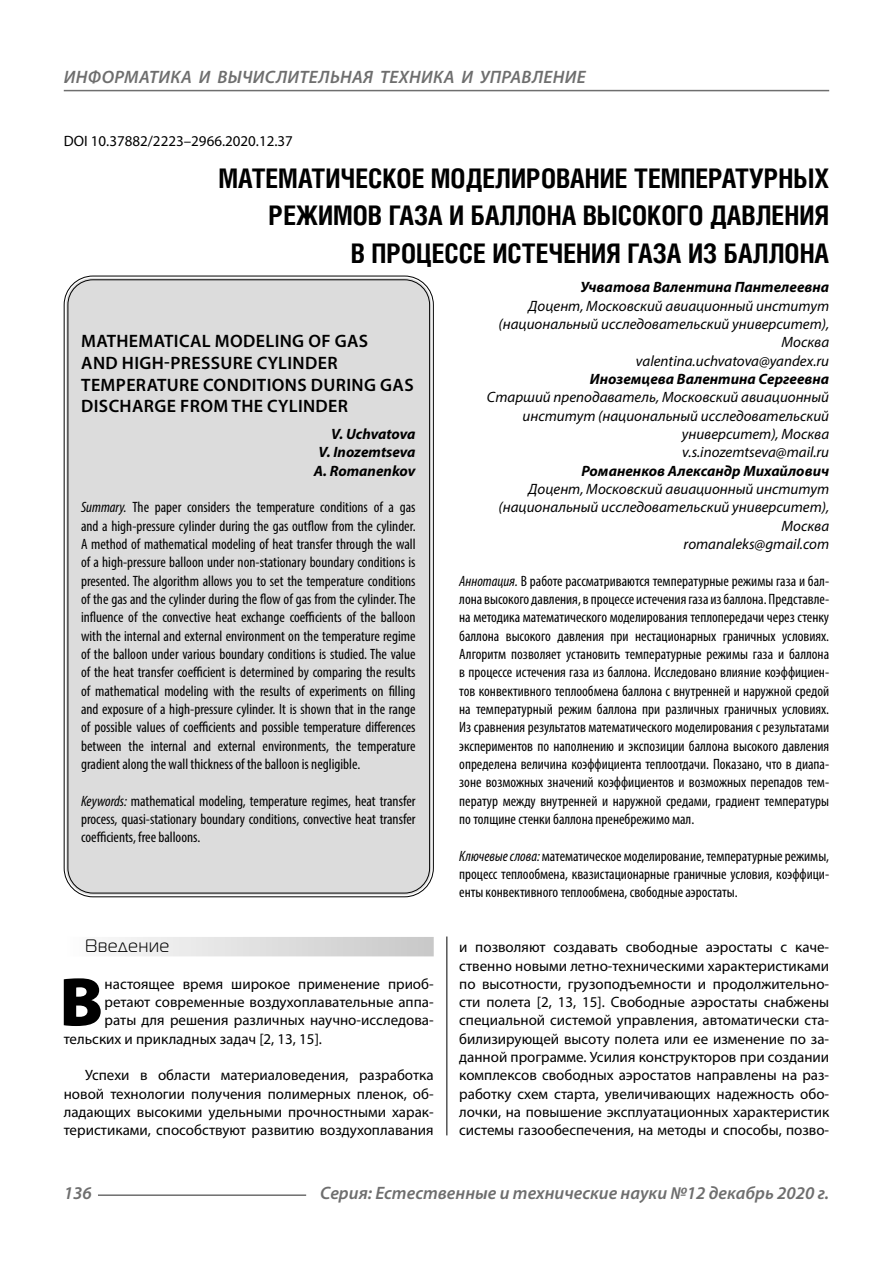
<style>
.page{position:relative;width:893px;height:1263px;background:#fff}
.page>*{position:absolute;margin:0;border:0;box-sizing:border-box;transform-origin:0 0}
.Bukvica{font:900 69.3px "Myriad Pro";color:#000}
.Header{font:700 27px/37.5px "Helios Cond C";color:#000;text-align:right}
.Header-eng{font:600 18px/21.6px "Myriad Pro";letter-spacing:.02em;color:#000}
.t1{font:italic 600 18px "Myriad Pro";color:#6e6e6e}
.Subheader{font:18px "Magistral C";letter-spacing:.05em;color:#000}
.Annotation-eng{font:condensed 15px/18.3px "Myriad Pro";color:#000;text-align:justify}
.Annotation-rus{font:condensed 15px/18.3px "Myriad Pro";color:#000;text-align:justify}
.Normal{font:15px/18.3px "Myriad Pro";color:#000;text-align:justify}
.Author-doc{font:italic 15px/18.3px "Myriad Pro";color:#000;text-align:right}
.Bukvica-2{font:15px "Myriad Pro";color:#000}
.Author{font:italic 700 15px "Myriad Pro";color:#000}
.Author-email{font:italic 15px "Myriad Pro";color:#000}
.Author-eng{font:italic 700 15px "Myriad Pro";color:#000}
.DOI{font:15px "Myriad Pro";color:#000}
.s1{font-style:italic}
</style>
<div class="page">
<hr style="left:446px;top:927px;width:1px;height:208px;background:#000">
<div style="left:64px;top:937px;width:370px;height:19px;background:linear-gradient(to right,#fcfcfc,#c8c8c8)"></div>
<div style="left:66px;top:278px;width:365px;height:617px;background:#dcdcdc;border-radius:27px"></div>
<hr style="left:98px;top:1194px;width:208px;height:2px;background:#6e6e6e">
<hr style="left:64px;top:90px;width:765px;height:1px;background:#6e6e6e">
<p class="t1" style="left:64px;top:66px;width:25px">Информатика</p>
<p class="t1" style="left:199px;top:66px;width:66px">и вычислител</p>
<p class="t1" style="left:330px;top:66px;width:23px">ьная</p>
<p class="t1" style="left:380px;top:66px;width:12px">техника</p>
<p class="t1" style="left:461px;top:66px;width:31px">и управление</p>
<p class="DOI" style="left:64px;top:132px;width:231px">DOI 10.37882/2223–2966.2020.12.37</p>
<p class="Header" style="left:218px;top:159px;width:612px">МАТЕМАТИЧЕСКОЕ МОДЕЛИРОВАНИЕ ТЕМПЕРАТУРНЫХ<br>РЕЖИМОВ ГАЗА И БАЛЛОНА ВЫСОКОГО ДАВЛЕНИЯ<br>В ПРОЦЕССЕ ИСТЕЧЕНИЯ ГАЗА ИЗ БАЛЛОНА</p>
<p class="Author" style="left:580px;top:278px;width:250px">Учватова Валентина Пантелеевна</p>
<p class="Author-doc" style="left:499px;top:296px;width:332px">Доцент, Московский авиационный институт (национальный исследовательский университет),<br>Москва</p>
<p class="Author-email" style="left:636px;top:351px;width:195px">valentina.uchvatova@yandex.ru</p>
<p class="Author" style="left:590px;top:369px;width:241px">Иноземцева Валентина Сергеевна</p>
<p class="Author-doc" style="left:487px;top:388px;width:344px">Старший преподаватель, Московский авиационный институт (национальный исследовательский университет), Москва</p>
<p class="Author-email" style="left:682px;top:443px;width:148px">v.s.inozemtseva@mail.ru</p>
<p class="Author" style="left:581px;top:461px;width:249px">Романенков Александр Михайлович</p>
<p class="Author-doc" style="left:499px;top:480px;width:332px">Доцент, Московский авиационный институт (национальный исследовательский университет),<br>Москва</p>
<p class="Author-email" style="left:684px;top:535px;width:147px">romanaleks@gmail.com</p>
<p class="Annotation-rus" style="left:459px;top:571px;width:371px"><span class="s1">Аннотация.</span> В работе рассматриваются температурные режимы газа и бал&shy;лона высокого давления, в процессе истечения газа из баллона. Представле&shy;на методика математического моделирования теплопередачи через стенку баллона высокого давления при нестационарных граничных условиях.<br>Алгоритм позволяет установить температурные режимы газа и баллона в процессе истечения газа из баллона. Исследовано влияние коэффициен&shy;тов конвективного теплообмена баллона с внутренней и наружной средой на температурный режим баллона при различных граничных условиях.<br>Из сравнения результатов математического моделирования с результатами экспериментов по наполнению и экспозиции баллона высокого давления определена величина коэффициента теплоотдачи. Показано, что в диапа&shy;зоне возможных значений коэффициентов и возможных перепадов тем&shy;ператур между внутренней и наружной средами, градиент температуры по толщине стенки баллона пренебрежимо мал.</p>
<p class="Annotation-rus" style="left:459px;top:846px;width:371px"><span class="s1">Ключевые слова:</span> математическое моделирование, температурные режимы, процесс теплообмена, квазистационарные граничные условия, коэффици&shy;енты конвективного теплообмена, свободные аэростаты.</p>
<p class="Subheader" style="left:85px;top:936px;width:86px">Введение</p>
<p class="Bukvica" style="left:59px;top:956px;width:45px">В</p>
<p class="Bukvica-2" style="left:105px;top:974px;width:331px">настоящее время широкое применение приоб-</p>
<p class="Header-eng" style="left:81px;top:330px;width:334px">MATHEMATICAL MODELING OF GAS<br>AND HIGH-PRESSURE CYLINDER<br>TEMPERATURE CONDITIONS DURING GAS<br>DISCHARGE FROM THE CYLINDER</p>
<p class="Author-eng" style="left:331px;top:424px;width:86px">V. Uchvatova</p>
<p class="Author-eng" style="left:319px;top:443px;width:98px">V. Inozemtseva</p>
<p class="Author-eng" style="left:314px;top:461px;width:103px">A. Romanenkov</p>
<p class="Annotation-eng" style="left:81px;top:498px;width:336px"><span class="s1">Summary.</span> The paper considers the temperature conditions of a gas and a high-pressure cylinder during the gas outflow from the cylinder.<br>A method of mathematical modeling of heat transfer through the wall of a high-pressure balloon under non-stationary boundary conditions is presented. The algorithm allows you to set the temperature conditions of the gas and the cylinder during the flow of gas from the cylinder. The influence of the convective heat exchange coefficients of the balloon with the internal and external environment on the temperature regime of the balloon under various boundary conditions is studied. The value of the heat transfer coefficient is determined by comparing the results of mathematical modeling with the results of experiments on filling and exposure of a high-pressure cylinder. It is shown that in the range of possible values of coefficients and possible temperature differences between the internal and external environments, the temperature gradient along the wall thickness of the balloon is negligible.</p>
<p class="Annotation-eng" style="left:81px;top:791px;width:336px"><span class="s1">Keywords:</span> mathematical modeling, temperature regimes, heat transfer process, quasi-stationary boundary conditions, convective heat transfer coefficients, free balloons.</p>
<p class="Normal" style="left:459px;top:938px;width:371px">и позволяют создавать свободные аэростаты с каче&shy;ственно новыми летно-техническими характеристиками по высотности, грузоподъемности и продолжительно&shy;сти полета [2, 13, 15]. Свободные аэростаты снабжены специальной системой управления, автоматически ста&shy;билизирующей высоту полета или ее изменение по за&shy;данной программе. Усилия конструкторов при создании комплексов свободных аэростатов направлены на раз&shy;работку схем старта, увеличивающих надежность обо&shy;лочки, на повышение эксплуатационных характеристик системы газообеспечения, на методы и способы, позво-</p>
<p class="Bukvica-2" style="left:105px;top:993px;width:331px">ретают современные воздухоплавательные аппа-</p>
<p class="Bukvica-2" style="left:105px;top:1011px;width:331px">раты для решения различных научно-исследова-</p>
<p class="Bukvica-2" style="left:64px;top:1029px;width:260px">тельских и прикладных задач [2, 13, 15].</p>
<p class="Normal" style="left:64px;top:1066px;width:371px;text-indent:21px">Успехи в области материаловедения, разработка новой технологии получения полимерных пленок, об&shy;ладающих высокими удельными прочностными харак&shy;теристиками, способствуют развитию воздухоплавания</p>
<p class="t1" style="left:64px;top:1182px;width:30px">136</p>
<p class="t1" style="left:320px;top:1182px;width:510px">Серия: Естественные и технические науки №12 декабрь 2020 г.</p>
</div>
